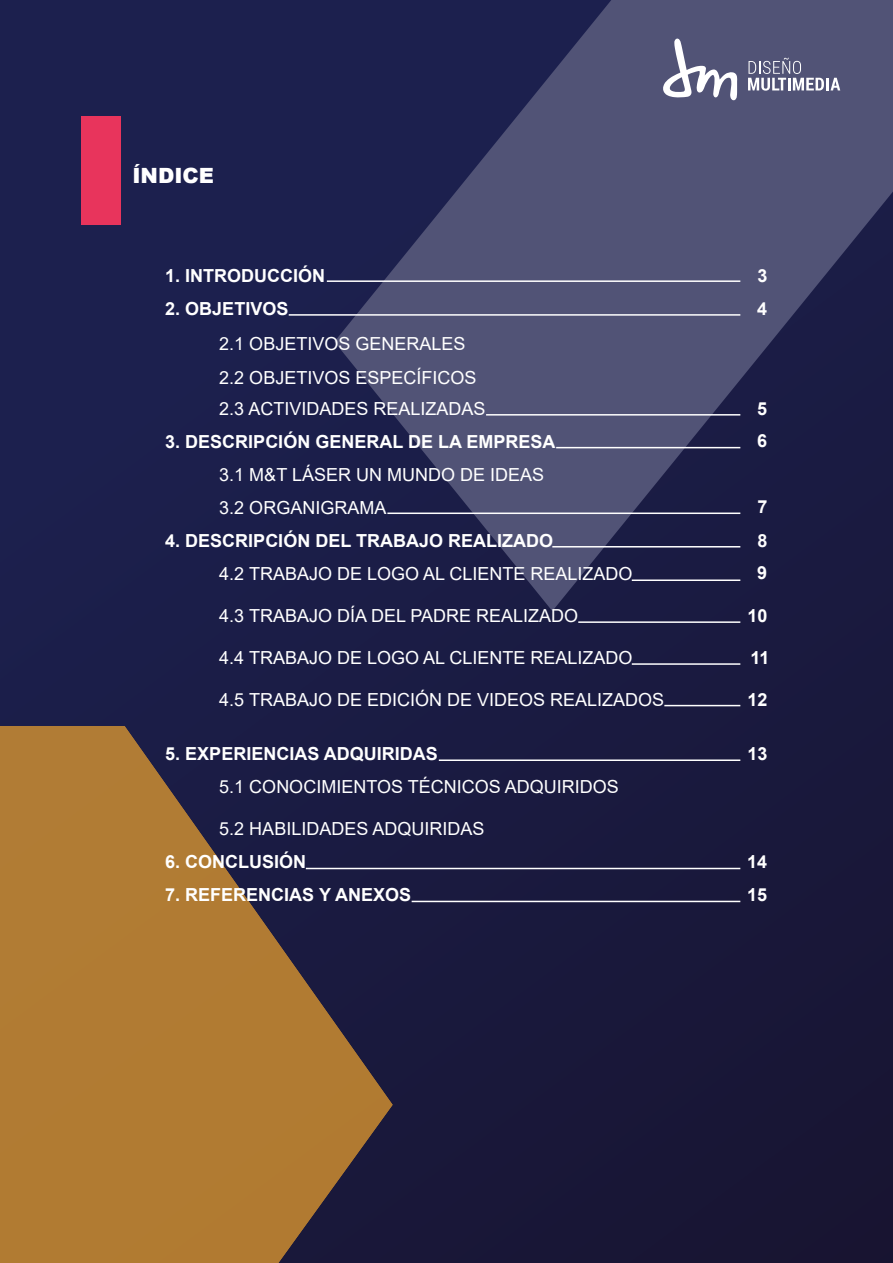
<style>
.page{position:relative;width:893px;height:1263px;background:#fff}
.page>*{position:absolute;margin:0;border:0;box-sizing:border-box;transform-origin:0 0}
.t1{font:900 21px "Arial";color:#fff}
.t2{font:18px/34.5px "Arial";color:#fff}
.t3{font:700 18px/33.2px "Arial";color:#fff}
</style>
<div class="page">
<div style="left:0;top:0;width:893px;height:1263px;background:linear-gradient(to right,#1c2150,#181635)"></div>
<div style="left:81px;top:116px;width:40px;height:109px;background:#e8345c"></div>
<svg style="left:334px;top:0;width:559px;height:611px;background:#383b61"></svg>
<svg style="left:748px;top:58px;width:92px;height:33px"></svg>
<svg style="left:663px;top:39px;width:74px;height:61px"></svg>
<svg style="left:0;top:726px;width:393px;height:537px;background:#855f36"></svg>
<hr style="left:327px;top:280px;width:413px;height:2px;background:#fff">
<hr style="left:289px;top:314px;width:451px;height:2px;background:#fff">
<hr style="left:486px;top:414px;width:254px;height:2px;background:#fff">
<hr style="left:556px;top:447px;width:184px;height:1px;background:#fff">
<hr style="left:387px;top:512px;width:353px;height:2px;background:#fff">
<hr style="left:552px;top:546px;width:188px;height:1px;background:#fff">
<hr style="left:632px;top:579px;width:108px;height:2px;background:#fff">
<hr style="left:578px;top:621px;width:162px;height:2px;background:#fff">
<hr style="left:632px;top:663px;width:108px;height:2px;background:#fff">
<hr style="left:664px;top:705px;width:76px;height:1px;background:#fff">
<hr style="left:439px;top:759px;width:301px;height:2px;background:#fff">
<hr style="left:306px;top:868px;width:434px;height:1px;background:#fff">
<hr style="left:412px;top:901px;width:328px;height:1px;background:#fff">
<p class="t1" style="left:132px;top:160px;width:83px">ÍNDICE</p>
<p class="t3" style="left:165px;top:259px;width:162px">1. INTRODUCCIÓN</p>
<p class="t3" style="left:165px;top:292px;width:125px">2. OBJETIVOS</p>
<p class="t2" style="left:219px;top:326px;width:259px">2.1 OBJETIVOS GENERALES<br>2.2 OBJETIVOS ESPECÍFICOS</p>
<p class="t2" style="left:219px;top:391px;width:268px">2.3 ACTIVIDADES REALIZADAS</p>
<p class="t3" style="left:165px;top:425px;width:392px">3. DESCRIPCIÓN GENERAL DE LA EMPRESA</p>
<p class="t2" style="left:219px;top:458px;width:326px;line-height:33px">3.1 M&amp;T LÁSER UN MUNDO DE IDEAS<br>3.2 ORGANIGRAMA</p>
<p class="t3" style="left:165px;top:524px;width:389px">4. DESCRIPCIÓN DEL TRABAJO REALIZADO</p>
<p class="t2" style="left:219px;top:556px;width:415px">4.2 TRABAJO DE LOGO AL CLIENTE REALIZADO</p>
<p class="t2" style="left:219px;top:598px;width:360px">4.3 TRABAJO DÍA DEL PADRE REALIZADO</p>
<p class="t2" style="left:219px;top:640px;width:415px">4.4 TRABAJO DE LOGO AL CLIENTE REALIZADO</p>
<p class="t2" style="left:219px;top:682px;width:446px">4.5 TRABAJO DE EDICIÓN DE VIDEOS REALIZADOS</p>
<p class="t3" style="left:165px;top:737px;width:274px">5. EXPERIENCIAS ADQUIRIDAS</p>
<p class="t2" style="left:219px;top:769px;width:401px">5.1 CONOCIMIENTOS TÉCNICOS ADQUIRIDOS</p>
<p class="t2" style="left:219px;top:811px;width:267px">5.2 HABILIDADES ADQUIRIDAS</p>
<p class="t3" style="left:165px;top:845px;width:143px">6. CONCLUSIÓN</p>
<p class="t3" style="left:165px;top:878px;width:247px">7. REFERENCIAS Y ANEXOS</p>
<p class="t3" style="left:757px;top:259px;width:12px">3<br>4</p>
<p class="t3" style="left:757px;top:392px;width:12px">5<br>6</p>
<p class="t3" style="left:757px;top:490px;width:12px">7</p>
<p class="t3" style="left:757px;top:524px;width:12px">8</p>
<p class="t3" style="left:757px;top:557px;width:12px">9</p>
<p class="t3" style="left:747px;top:599px;width:22px">10</p>
<p class="t3" style="left:751px;top:641px;width:21px">11</p>
<p class="t3" style="left:747px;top:683px;width:22px">12</p>
<p class="t3" style="left:747px;top:737px;width:22px">13</p>
<p class="t3" style="left:747px;top:846px;width:22px">14</p>
<p class="t3" style="left:747px;top:879px;width:22px">15</p>
</div>
